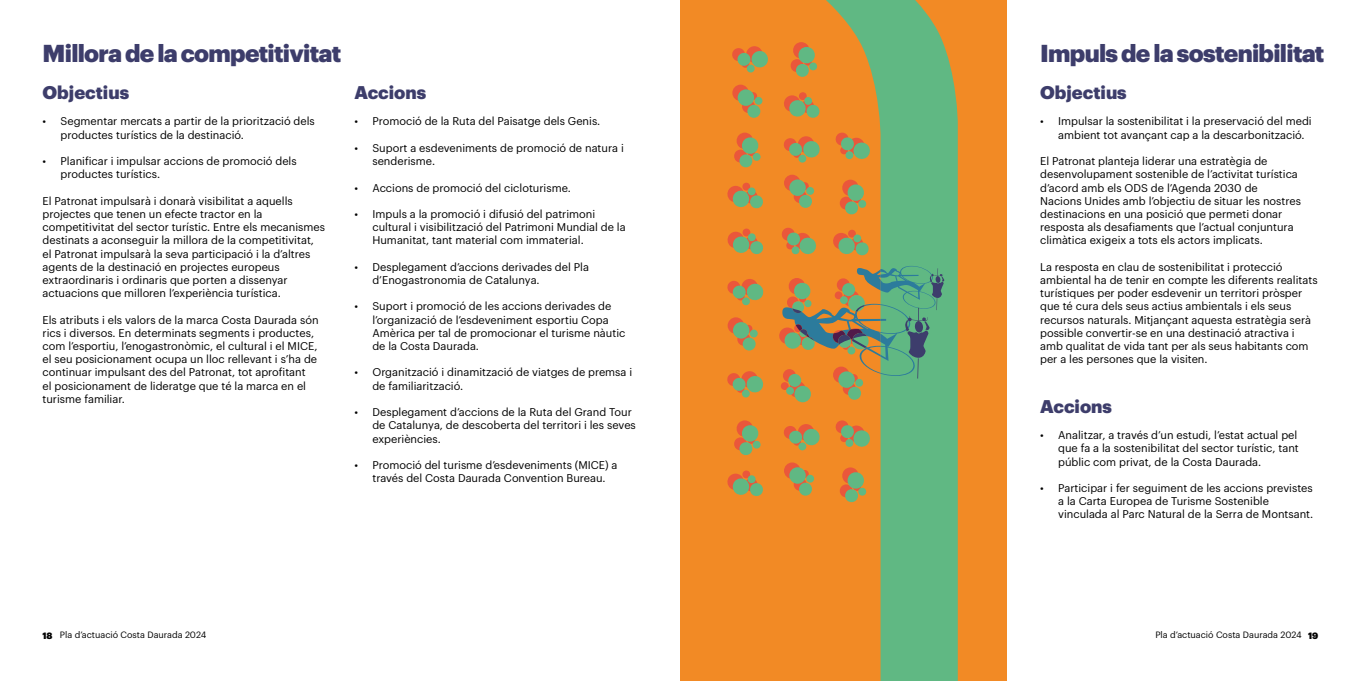
<style>
.page{position:relative;width:1361px;height:681px;background:#fff}
.page>*{position:absolute;margin:0;border:0;box-sizing:border-box;transform-origin:0 0}
.t1{font:900 24px "Graphik";letter-spacing:-.03em;color:#3d3d6b}
.t2{font:900 18px "Graphik";color:#3d3d6b}
.t3{font:11px/13.2px "Graphik";color:#000}
.t4{font:9px "Graphik";color:#000}
.s1{font-weight:900}
</style>
<div class="page">
<div style="left:680px;top:0;width:326px;height:680px;background:#f28a25"></div>
<svg style="left:826px;top:0;width:132px;height:680px;fill:#60b883"></svg>
<svg style="left:732px;top:85px;width:25px;height:28px"></svg>
<svg style="left:784px;top:175px;width:25px;height:28px"></svg>
<svg style="left:784px;top:462px;width:25px;height:28px"></svg>
<svg style="left:727px;top:317px;width:25px;height:28px"></svg>
<div style="left:848px;top:386px;width:13px;height:13px;background:#60b883;border-radius:50%"></div>
<svg style="left:832px;top:230px;width:37px;height:26px"></svg>
<div style="left:754px;top:97px;width:8px;height:8px;background:#60b883;border-radius:50%"></div>
<div style="left:747px;top:105px;width:13px;height:13px;background:#60b883;border-radius:50%"></div>
<div style="left:737px;top:89px;width:17px;height:17px;background:#60b883;border-radius:50%"></div>
<svg style="left:732px;top:46px;width:36px;height:27px"></svg>
<svg style="left:839px;top:179px;width:27px;height:36px"></svg>
<svg style="left:839px;top:467px;width:27px;height:35px"></svg>
<svg style="left:784px;top:92px;width:36px;height:26px"></svg>
<svg style="left:790px;top:42px;width:27px;height:35px"></svg>
<svg style="left:835px;top:132px;width:36px;height:28px"></svg>
<svg style="left:835px;top:420px;width:36px;height:27px"></svg>
<div style="left:806px;top:187px;width:8px;height:8px;background:#60b883;border-radius:50%"></div>
<div style="left:806px;top:474px;width:8px;height:8px;background:#60b883;border-radius:50%"></div>
<div style="left:799px;top:195px;width:13px;height:13px;background:#60b883;border-radius:50%"></div>
<div style="left:799px;top:482px;width:13px;height:13px;background:#60b883;border-radius:50%"></div>
<div style="left:789px;top:179px;width:17px;height:17px;background:#60b883;border-radius:50%"></div>
<div style="left:789px;top:467px;width:17px;height:16px;background:#60b883;border-radius:50%"></div>
<svg style="left:784px;top:136px;width:36px;height:27px"></svg>
<svg style="left:784px;top:424px;width:36px;height:26px"></svg>
<svg style="left:727px;top:183px;width:36px;height:26px"></svg>
<svg style="left:727px;top:470px;width:36px;height:26px"></svg>
<svg style="left:734px;top:132px;width:27px;height:36px"></svg>
<svg style="left:734px;top:420px;width:27px;height:35px"></svg>
<svg style="left:727px;top:371px;width:37px;height:27px"></svg>
<svg style="left:727px;top:228px;width:37px;height:27px"></svg>
<div style="left:750px;top:329px;width:8px;height:8px;background:#60b883;border-radius:50%"></div>
<div style="left:742px;top:337px;width:14px;height:13px;background:#60b883;border-radius:50%"></div>
<div style="left:733px;top:322px;width:16px;height:16px;background:#60b883;border-radius:50%"></div>
<svg style="left:727px;top:279px;width:37px;height:27px"></svg>
<div style="left:794px;top:385px;width:17px;height:17px;background:#60b883;border-radius:50%"></div>
<svg style="left:781px;top:228px;width:35px;height:27px"></svg>
<svg style="left:779px;top:266px;width:165px;height:131px"></svg>
<h1 class="t1" style="left:43px;top:35px;width:300px">Millora de la competitivitat</h1>
<h1 class="t1" style="left:1040px;top:35px;width:286px">Impuls de la sostenibilitat</h1>
<h2 class="t2" style="left:43px;top:78px;width:88px">Objectius</h2>
<p class="t3" style="left:61px;top:114px;width:256px;text-indent:-18px">• Segmentar mercats a partir de la priorització dels productes turístics de la destinació.</p>
<p class="t3" style="left:61px;top:153px;width:238px;text-indent:-18px">• Planificar i impulsar accions de promoció dels productes turístics.</p>
<p class="t3" style="left:43px;top:193px;width:284px">El Patronat impulsarà i donarà visibilitat a aquells projectes que tenen un efecte tractor en la competitivitat del sector turístic. Entre els mecanismes destinats a aconseguir la millora de la competitivitat, el Patronat impulsarà la seva participació i la d’altres agents de la destinació en projectes europeus extraordinaris i ordinaris que porten a dissenyar actuacions que milloren l’experiència turística.</p>
<p class="t3" style="left:43px;top:312px;width:277px">Els atributs i els valors de la marca Costa Daurada són rics i diversos. En determinats segments i productes, com l’esportiu, l’enogastronòmic, el cultural i el MICE, el seu posicionament ocupa un lloc rellevant i s’ha de continuar impulsant des del Patronat, tot aprofitant<br>el posicionament de lideratge que té la marca en el turisme familiar.</p>
<h2 class="t2" style="left:354px;top:78px;width:73px">Accions</h2>
<p class="t3" style="left:354px;top:114px;width:247px">• Promoció de la Ruta del Paisatge dels Genis.</p>
<p class="t3" style="left:372px;top:140px;width:253px;text-indent:-18px">• Suport a esdeveniments de promoció de natura i senderisme.</p>
<p class="t3" style="left:354px;top:180px;width:218px">• Accions de promoció del cicloturisme.</p>
<p class="t3" style="left:372px;top:206px;width:255px;text-indent:-18px">• Impuls a la promoció i difusió del patrimoni cultural i visibilització del Patrimoni Mundial de la<br>Humanitat, tant material com immaterial.</p>
<p class="t3" style="left:372px;top:259px;width:218px;text-indent:-18px">• Desplegament d’accions derivades del Pla d’Enogastronomia de Catalunya.</p>
<p class="t3" style="left:372px;top:299px;width:254px;text-indent:-18px">• Suport i promoció de les accions derivades de l’organizació de l’esdeveniment esportiu Copa Amèrica per tal de promocionar el turisme nàutic de la Costa Daurada.</p>
<p class="t3" style="left:372px;top:365px;width:261px;text-indent:-18px">• Organització i dinamització de viatges de premsa i de familiarització.</p>
<p class="t3" style="left:372px;top:404px;width:265px;text-indent:-18px">• Desplegament d’accions de la Ruta del Grand Tour de Catalunya, de descoberta del territori i les seves experiències.</p>
<p class="t3" style="left:354px;top:457px;width:265px;text-align:center">• Promoció del turisme d’esdeveniments (MICE) a través del Costa Daurada Convention Bureau.</p>
<h2 class="t2" style="left:1040px;top:78px;width:88px">Objectius</h2>
<p class="t3" style="left:1058px;top:114px;width:255px;text-indent:-18px">• Impulsar la sostenibilitat i la preservació del medi ambient tot avançant cap a la descarbonització.</p>
<p class="t3" style="left:1040px;top:153px;width:262px">El Patronat planteja liderar una estratègia de desenvolupament sostenible de l’activitat turística d’acord amb els ODS de l’Agenda 2030 de Nacions Unides amb l’objectiu de situar les nostres destinacions en una posició que permeti donar resposta als desafiaments que l’actual conjuntura climàtica exigeix a tots els actors implicats.</p>
<p class="t3" style="left:1040px;top:259px;width:279px">La resposta en clau de sostenibilitat i protecció ambiental ha de tenir en compte les diferents realitats turístiques per poder esdevenir un territori pròsper que té cura dels seus actius ambientals i els seus recursos naturals. Mitjançant aquesta estratègia serà possible convertir-se en una destinació atractiva i amb qualitat de vida tant per als seus habitants com per a les persones que la visiten.</p>
<h2 class="t2" style="left:1040px;top:392px;width:73px">Accions</h2>
<p class="t3" style="left:1058px;top:427px;width:242px;text-indent:-18px">• Analitzar, a través d’un estudi, l’estat actual pel que fa a la sostenibilitat del sector turístic, tant públic com privat, de la Costa Daurada.</p>
<p class="t3" style="left:1058px;top:480px;width:257px;text-indent:-18px">• Participar i fer seguiment de les accions previstes a la Carta Europea de Turisme Sostenible vinculada al Parc Natural de la Serra de Montsant.</p>
<p class="t4" style="left:43px;top:628px;width:165px"><span class="s1">18</span> Pla d’actuació Costa Daurada 2024</p>
<p class="t4" style="left:1155px;top:628px;width:165px">Pla d’actuació Costa Daurada 2024 <span class="s1">19</span></p>
</div>
